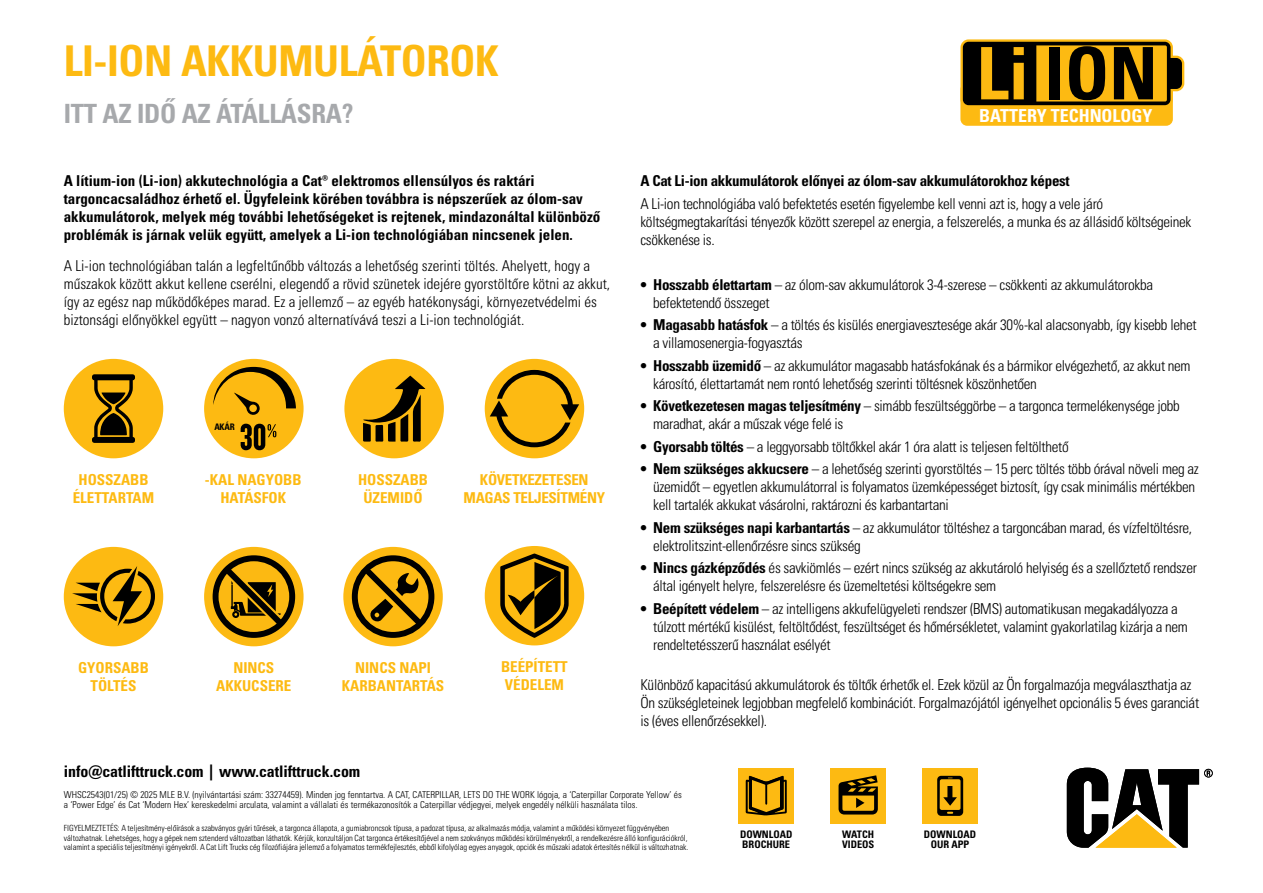
<style>
.page{position:relative;width:1263px;height:893px;background:#fff}
.page>*{position:absolute;margin:0;border:0;box-sizing:border-box;transform-origin:0 0}
.t1{font:700 condensed 72.45px "Univers";color:#000}
.t2{font:42.45px "Univers LTCYR 67 Bold Cond";letter-spacing:-.01em;color:#fdba12}
.t3{font:26.55px "Univers LTCYR 67 Bold Cond";letter-spacing:-.01em;color:#a7a9ac}
.t4{font:700 condensed 18px "Univers";color:#fff}
.t5{font:15.9px "Univers LTCYR 67 Bold Cond";letter-spacing:-.005em;color:#000}
.t6{font:15px/18px "Univers LTCYR 47 Light Cond";letter-spacing:-.02em;color:#000}
.t7{font:15px/18px "Univers LTCYR 47 Light Cond";color:#000}
.t8{font:15px/18px "Univers LTCYR 67 Bold Cond";color:#000}
.t9{font:15px/18px "Univers LTCYR 67 Bold Cond";color:#fdba12;text-align:center}
.t10{font:15px "Univers LTCYR 67 Bold Cond";letter-spacing:-.02em;color:#000}
.t11{font:15px/18px "Univers LTCYR 67 Bold Cond";letter-spacing:-.02em;color:#fdba12;text-align:center}
.t12{font:10.35px/10.4px "Univers LTCYR 67 Bold Cond";color:#000}
.t13{font:9.6px/10.6px "Univers LTCYR 47 Light Cond";color:#000}
.t14{font:9px "Univers LTCYR 67 Bold Cond";color:#000}
.t15{font:8.55px/9.6px "Univers LTCYR 47 Light Cond";letter-spacing:-.005em;color:#000}
.s1{color:#fdba12}
.s2{font-family:"Univers LTCYR 67 Bold Cond"}
</style>
<div class="page">
<svg style="left:1067px;top:768px;width:146px;height:80px"></svg>
<div style="left:960px;top:83px;width:213px;height:43px;background:#fdba12;border-radius:7px"></div>
<svg style="left:960px;top:39px;width:225px;height:70px"></svg>
<div style="left:64px;top:547px;width:99px;height:99px;background:#fdba12;border-radius:50%"></div>
<svg style="left:72px;top:566px;width:83px;height:60px"></svg>
<div style="left:64px;top:359px;width:99px;height:99px;background:#fdba12;border-radius:50%"></div>
<svg style="left:92px;top:374px;width:43px;height:69px"></svg>
<div style="left:343px;top:547px;width:100px;height:99px;background:#fdba12;border-radius:50%"></div>
<div style="left:352px;top:555px;width:82px;height:83px;border:6px solid #000;border-radius:50%"></div>
<svg style="left:357px;top:561px;width:72px;height:72px"></svg>
<div style="left:204px;top:359px;width:100px;height:99px;background:#fdba12;border-radius:50%"></div>
<svg style="left:241px;top:424px;width:35px;height:26px"></svg>
<svg style="left:213px;top:367px;width:83px;height:48px"></svg>
<div style="left:485px;top:546px;width:99px;height:99px;background:#fdba12;border-radius:50%"></div>
<svg style="left:500px;top:553px;width:69px;height:85px"></svg>
<div style="left:344px;top:359px;width:100px;height:99px;background:#fdba12;border-radius:50%"></div>
<svg style="left:363px;top:376px;width:62px;height:66px"></svg>
<div style="left:485px;top:359px;width:99px;height:99px;background:#fdba12;border-radius:50%"></div>
<svg style="left:490px;top:370px;width:89px;height:77px"></svg>
<div style="left:204px;top:547px;width:100px;height:99px;background:#fcb912;border-radius:50%"></div>
<svg style="left:210px;top:553px;width:87px;height:87px"></svg>
<div style="left:830px;top:768px;width:56px;height:55px;background:#fdba12"></div>
<svg style="left:838px;top:775px;width:40px;height:39px"></svg>
<div style="left:922px;top:768px;width:56px;height:55px;background:#fdba12"></div>
<svg style="left:937px;top:776px;width:26px;height:40px"></svg>
<div style="left:738px;top:768px;width:56px;height:55px;background:#fdba12"></div>
<svg style="left:746px;top:775px;width:41px;height:40px"></svg>
<h2 class="t2" style="left:64px;top:35px;width:436px">LI-ION AKKUMULÁTOROK</h2>
<h3 class="t3" style="left:64px;top:98px;width:291px">ITT AZ IDŐ AZ ÁTÁLLÁSRA?</h3>
<p class="t8" style="left:64px;top:172px;width:538px">A lítium-ion (Li-ion) akkutechnológia a Cat® elektromos ellensúlyos és raktári targoncacsaládhoz érhető el. Ügyfeleink körében továbbra is népszerűek az ólom-sav akkumulátorok, melyek még további lehetőségeket is rejtenek, mindazonáltal különböző problémák is járnak velük együtt, amelyek a Li-ion technológiában nincsenek jelen.</p>
<p class="t7" style="left:64px;top:256px;width:548px">A Li-ion technológiában talán a legfeltűnőbb változás a lehetőség szerinti töltés. Ahelyett, hogy a műszakok között akkut kellene cserélni, elegendő a rövid szünetek idejére gyorstöltőre kötni az akkut, így az egész nap működőképes marad. Ez a jellemző – az egyéb hatékonysági, környezetvédelmi és biztonsági előnyökkel együtt – nagyon vonzó alternatívává teszi a Li-ion technológiát.</p>
<p class="t14" style="left:214px;top:422px;width:22px">AKÁR</p>
<p class="t9" style="left:73px;top:470px;width:83px">HOSSZABB<br>ÉLETTARTAM</p>
<p class="t9" style="left:205px;top:470px;width:98px">-KAL NAGYOBB<br>HATÁSFOK</p>
<p class="t9" style="left:358px;top:470px;width:72px">HOSSZABB<br>ÜZEMIDŐ</p>
<p class="t11" style="left:463px;top:470px;width:143px">KÖVETKEZETESEN<br>MAGAS TELJESÍTMÉNY</p>
<p class="t9" style="left:78px;top:658px;width:72px">GYORSABB<br>TÖLTÉS</p>
<p class="t9" style="left:501px;top:657px;width:68px;text-align:left">BEÉPÍTETT<br>VÉDELEM</p>
<p class="t9" style="left:342px;top:658px;width:104px">NINCS NAPI<br>KARBANTARTÁS</p>
<p class="t9" style="left:216px;top:658px;width:77px">NINCS<br>AKKUCSERE</p>
<p class="t5" style="left:64px;top:761px;width:298px">info@catlifttruck.com | www.catlifttruck.com</p>
<h1 class="t1" style="left:976px;top:29px;width:183px"><span class="s1">Li</span> ION</h1>
<p class="t4" style="left:979px;top:105px;width:175px">BATTERY TECHNOLOGY</p>
<p class="t10" style="left:640px;top:172px;width:431px">A Cat Li-ion akkumulátorok előnyei az ólom-sav akkumulátorokhoz képest</p>
<p class="t6" style="left:640px;top:194px;width:552px">A Li-ion technológiába való befektetés esetén figyelembe kell venni azt is, hogy a vele járó költségmegtakarítási tényezők között szerepel az energia, a felszerelés, a munka és az állásidő költségeinek csökkenése is.</p>
<p class="t6" style="left:653px;top:275px;width:501px;text-indent:-13px"><span class="s2">• Hosszabb élettartam</span> – az ólom-sav akkumulátorok 3-4-szerese – csökkenti az akkumulátorokba befektetendő összeget</p>
<p class="t6" style="left:653px;top:315px;width:545px;text-indent:-13px"><span class="s2">• Magasabb hatásfok</span> – a töltés és kisülés energiavesztesége akár 30%-kal alacsonyabb, így kisebb lehet a villamosenergia-fogyasztás</p>
<p class="t6" style="left:653px;top:356px;width:539px;text-indent:-13px"><span class="s2">• Hosszabb üzemidő</span> – az akkumulátor magasabb hatásfokának és a bármikor elvégezhető, az akkut nem károsító, élettartamát nem rontó lehetőség szerinti töltésnek köszönhetően</p>
<p class="t6" style="left:653px;top:396px;width:528px;text-indent:-13px"><span class="s2">• Következetesen magas teljesítmény</span> – simább feszültséggörbe – a targonca termelékenysége jobb maradhat, akár a műszak vége felé is</p>
<p class="t6" style="left:640px;top:437px;width:430px"><span class="s2">• Gyorsabb töltés</span> – a leggyorsabb töltőkkel akár 1 óra alatt is teljesen feltölthető</p>
<p class="t6" style="left:653px;top:459px;width:547px;text-indent:-13px"><span class="s2">• Nem szükséges akkucsere</span> – a lehetőség szerinti gyorstöltés – 15 perc töltés több órával növeli meg az üzemidőt – egyetlen akkumulátorral is folyamatos üzemképességet biztosít, így csak minimális mértékben kell tartalék akkukat vásárolni, raktározni és karbantartani</p>
<p class="t6" style="left:653px;top:518px;width:541px;text-indent:-13px"><span class="s2">• Nem szükséges napi karbantartás</span> – az akkumulátor töltéshez a targoncában marad, és vízfeltöltésre, elektrolitszint-ellenőrzésre sincs szükség</p>
<p class="t6" style="left:653px;top:558px;width:545px;text-indent:-13px"><span class="s2">• Nincs gázképződés</span> és savkiömlés – ezért nincs szükség az akkutároló helyiség és a szellőztető rendszer által igényelt helyre, felszerelésre és üzemeltetési költségekre sem</p>
<p class="t6" style="left:653px;top:599px;width:536px;text-indent:-13px"><span class="s2">• Beépített védelem</span> – az intelligens akkufelügyeleti rendszer (BMS) automatikusan megakadályozza a túlzott mértékű kisülést, feltöltődést, feszültséget és hőmérsékletet, valamint gyakorlatilag kizárja a nem rendeltetésszerű használat esélyét</p>
<p class="t6" style="left:640px;top:675px;width:560px">Különböző kapacitású akkumulátorok és töltők érhetők el. Ezek közül az Ön forgalmazója megválaszthatja az<br>Ön szükségleteinek legjobban megfelelő kombinációt. Forgalmazójától igényelhet opcionális 5 éves garanciát is (éves ellenőrzésekkel).</p>
<p class="t13" style="left:64px;top:788px;width:619px">WHSC2543(01/25) © 2025 MLE B.V. (nyilvántartási szám: 33274459). Minden jog fenntartva. A CAT, CATERPILLAR, LETS DO THE WORK lógoja, a ‘Caterpillar Corporate Yellow’ és a ‘Power Edge’ és Cat ‘Modern Hex’ kereskedelmi arculata, valamint a vállalati és termékazonosítók a Caterpillar védjegyei, melyek engedély nélküli használata tilos.</p>
<p class="t15" style="left:64px;top:823px;width:626px">FIGYELMEZTETÉS: A teljesítmény-előírások a szabványos gyári tűrések, a targonca állapota, a gumiabroncsok típusa, a padozat típusa, az alkalmazás módja, valamint a működési környezet függvényében változhatnak. Lehetséges, hogy a gépek nem sztenderd változatban láthatók. Kérjük, konzultáljon Cat targonca értékesítőjével a nem szokványos működési körülményekről, a rendelkezésre álló konfigurációkról, valamint a speciális teljesítményi igényekről. A Cat Lift Trucks cég filozófiájára jellemző a folyamatos termékfejlesztés, ebből kifolyólag egyes anyagok, opciók és műszaki adatok értesítés nélkül is változhatnak.</p>
<p class="t12" style="left:740px;top:829px;width:54px">DOWNLOAD<br>BROCHURE</p>
<p class="t12" style="left:842px;top:829px;width:34px">WATCH<br>VIDEOS</p>
<p class="t12" style="left:924px;top:829px;width:54px;text-align:center">DOWNLOAD<br>OUR APP</p>
</div>
